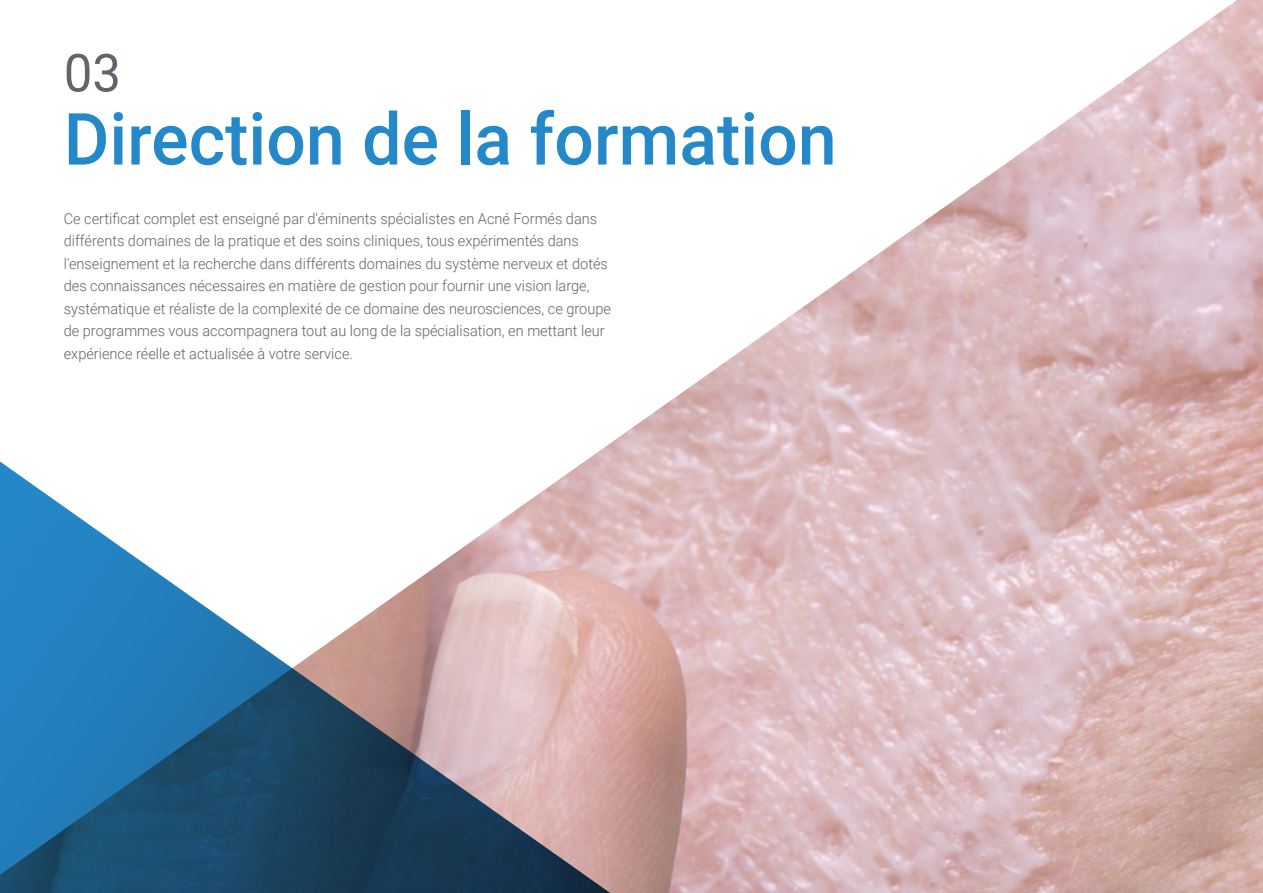
<style>
.page{position:relative;width:1263px;height:893px;background:#fff}
.page>*{position:absolute;margin:0;border:0;box-sizing:border-box;transform-origin:0 0}
.t1{font:500 72px "Roboto";color:#2488c9}
.t2{font:52.5px "Roboto";color:#61646a}
.t3{font:300 15px/22.5px "Roboto";color:#61646a}
</style>
<div class="page">
<img style="left:607px;top:0;width:656px;height:893px">
<svg style="left:0;top:446px;width:640px;height:447px"></svg>
<h2 class="t2" style="left:64px;top:36px;width:59px">03</h2>
<h1 class="t1" style="left:64px;top:89px;width:774px">Direction de la formation</h1>
<p class="t3" style="left:64px;top:207px;width:549px">Ce certificat complet est enseigné par d'éminents spécialistes en Acné Formés dans différents domaines de la pratique et des soins cliniques, tous expérimentés dans l'enseignement et la recherche dans différents domaines du système nerveux et dotés des connaissances nécessaires en matière de gestion pour fournir une vision large, systématique et réaliste de la complexité de ce domaine des neurosciences, ce groupe de programmes vous accompagnera tout au long de la spécialisation, en mettant leur expérience réelle et actualisée à votre service.</p>
</div>
